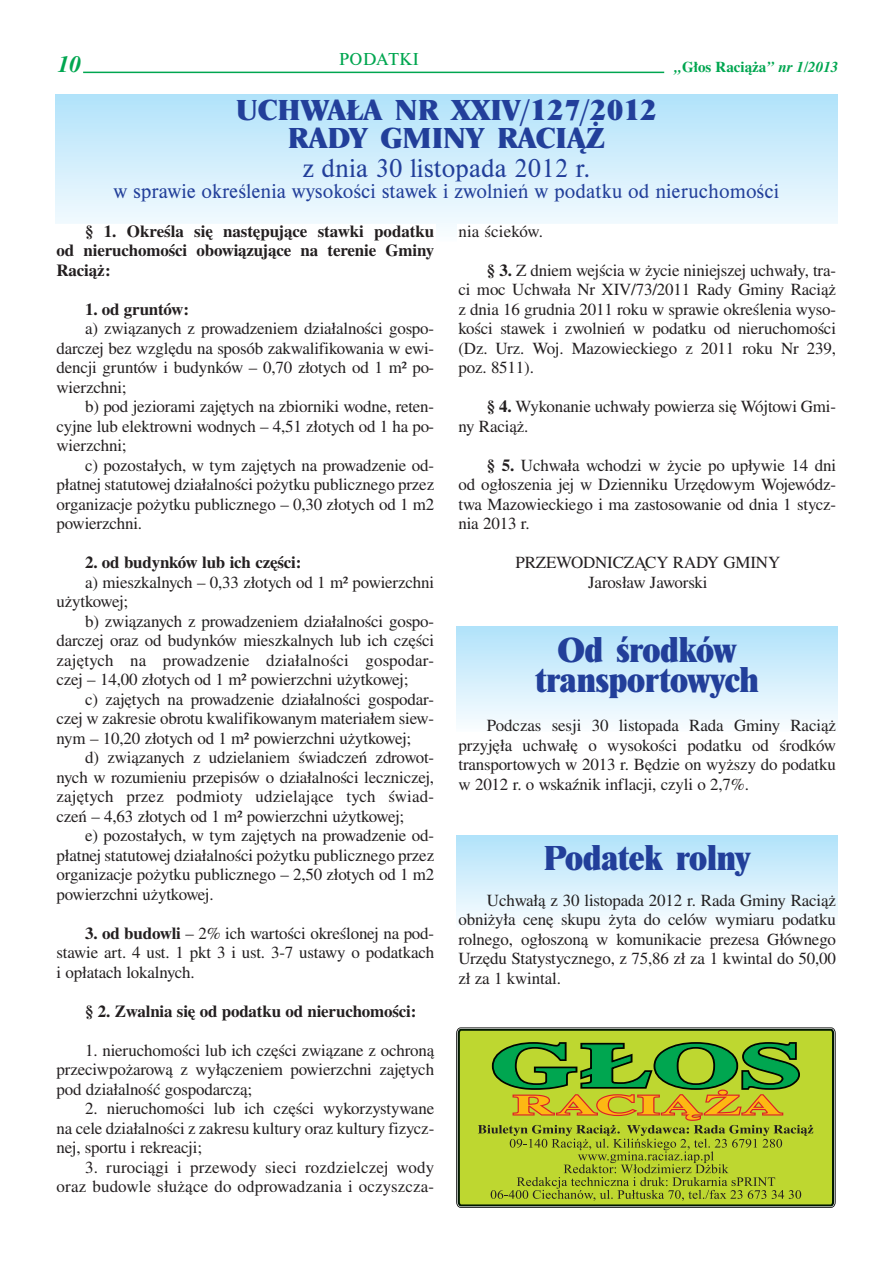
<style>
.page{position:relative;width:893px;height:1263px;background:#fff}
.page>*{position:absolute;margin:0;border:0;box-sizing:border-box;transform-origin:0 0}
.t1{font:700 expanded 36px/30px "Nimbus Rom DCE";letter-spacing:-.02em;color:#223f9a;text-align:center;scale:.95 1}
.t2{font:700 expanded 30px/28.5px "Nimbus Rom DCE";color:#223f9a;text-align:center}
.t3{font:27px "Nimbus Rom DCE";color:#223f9a}
.t4{font:21px "Nimbus Rom DCE";color:#223f9a}
.t5{font:italic 700 21px "Ptimes";color:#00a650}
.t6{font:18px "Nimbus Rom DCE";letter-spacing:.025em;color:#00a650}
.t7{font:16.95px/19.5px "Nimbus Rom No 9 LCE";letter-spacing:-.01em;color:#231f20;text-align:justify}
.t8{font:500 16.95px/19.5px "Nimbus Rom No 9 LCE";letter-spacing:-.01em;color:#231f20;text-align:justify}
.t9{font:16.95px/19.5px "Nimbus Rom No 9 LCE";letter-spacing:.01em;color:#231f20;text-align:right}
.t10{font:700 13.5px "Ptimes";color:#00a650}
.s1{font-style:italic}
.s2{font-weight:500}
</style>
<div class="page">
<hr style="left:83px;top:72px;width:581px;height:1px;background:#00a650">
<svg style="left:457px;top:1028px;width:378px;height:179px;background:#a0b732"></svg>
<svg style="left:478px;top:1039px;width:335px;height:162px;background:#99b62e"></svg>
<div style="left:457px;top:835px;width:380px;height:92px;background:linear-gradient(to bottom,#b1e2fa,#f9fcff)"></div>
<div style="left:457px;top:627px;width:380px;height:105px;background:linear-gradient(to bottom,#b1e2fa,#fafdff)"></div>
<div style="left:55px;top:94px;width:782px;height:148px;background:linear-gradient(to bottom,#b1e2fa,#fafdff)"></div>
<div style="left:55px;top:224px;width:381px;height:984px;background:#fff"></div>
<div style="left:457px;top:224px;width:380px;height:383px;background:#fff"></div>
<p class="t6" style="left:339px;top:52px;width:81px">PODATKI</p>
<p class="t5" style="left:58px;top:56px;width:25px">10</p>
<p class="t10" style="left:674px;top:62px;width:165px"><span class="s1">„</span>G∏os Racià˝a<span class="s1">” nr 1/2013</span></p>
<h2 class="t2" style="left:236px;top:97px;width:423px">UCHWA ŁA NR XXIV/127/2012<br>RA DY GMI NY RA CIĄŻ</h2>
<h3 class="t3" style="left:302px;top:157px;width:289px">z dnia 30 li sto pa da 2012 r.</h3>
<p class="t4" style="left:114px;top:183px;width:667px">w spra wie okre śle nia wy so ko ści sta wek i zwol nień w po dat ku od nie ru cho mo ści</p>
<p class="t8" style="left:57px;top:223px;width:379px;text-indent:28px">§ 1. Okre śla się na stę pu ją ce staw ki po dat ku od nie ru cho mo ści obo wią zu ją ce na te re nie Gmi ny Ra ciąż:</p>
<p class="t8" style="left:85px;top:301px;width:105px">1. od grun tów:</p>
<p class="t7" style="left:57px;top:320px;width:379px;text-indent:28px">a) zwią za nych z pro wa dze niem dzia łal no ści go spo - dar czej bez wzglę du na spo sób za kwa li fi ko wa nia w ewi - den cji grun tów i bu dyn ków – 0,70 zło tych od 1 m² po - wierzch ni;</p>
<p class="t7" style="left:57px;top:398px;width:379px;text-indent:28px">b) pod je zio ra mi za ję tych na zbior ni ki wod ne, re ten - cyj ne lub elek trow ni wod nych – 4,51 zło tych od 1 ha po - wierzch ni;</p>
<p class="t7" style="left:57px;top:457px;width:379px;text-indent:28px">c) po zo sta łych, w tym za ję tych na pro wa dze nie od - płat nej sta tu to wej dzia łal no ści po żyt ku pu blicz ne go przez or ga ni za cje po żyt ku pu blicz ne go – 0,30 zło tych od 1 m2 po wierzch ni.</p>
<p class="t8" style="left:85px;top:554px;width:218px">2. od bu dyn ków lub ich czę ści:</p>
<p class="t7" style="left:57px;top:574px;width:379px;text-indent:28px">a) miesz kal nych – 0,33 zło tych od 1 m² po wierzch ni użyt ko wej;</p>
<p class="t7" style="left:57px;top:613px;width:379px;text-indent:28px">b) zwią za nych z pro wa dze niem dzia łal no ści go spo - dar czej oraz od bu dyn ków miesz kal nych lub ich czę ści za ję tych na pro wa dze nie dzia łal no ści go spo dar - czej – 14,00 zło tych od 1 m² po wierzch ni użyt ko wej;</p>
<p class="t7" style="left:57px;top:691px;width:379px;text-indent:28px">c) za ję tych na pro wa dze nie dzia łal no ści go spo dar - czej w za kre sie ob ro tu kwa li fi ko wa nym ma te ria łem siew - nym – 10,20 zło tych od 1 m² po wierzch ni użyt ko wej;</p>
<p class="t7" style="left:57px;top:749px;width:379px;text-indent:28px">d) zwią za nych z udzie la niem świad czeń zdro wot - nych w ro zu mie niu prze pi sów o dzia łal no ści lecz ni czej, za ję tych przez pod mio ty udzie la ją ce tych świad - czeń – 4,63 zło tych od 1 m² po wierzch ni użyt ko wej;</p>
<p class="t7" style="left:57px;top:827px;width:379px;text-indent:28px">e) po zo sta łych, w tym za ję tych na pro wa dze nie od - płat nej sta tu to wej dzia łal no ści po żyt ku pu blicz ne go przez or ga ni za cje po żyt ku pu blicz ne go – 2,50 zło tych od 1 m2 po wierzch ni użyt ko wej.</p>
<p class="t7" style="left:57px;top:925px;width:379px;text-indent:28px"><span class="s2">3. od bu dow li</span> – 2% ich war to ści okre ślo nej na pod - sta wie art. 4 ust. 1 pkt 3 i ust. 3-7 usta wy o po dat kach i opła tach lo kal nych.</p>
<p class="t8" style="left:85px;top:1003px;width:333px">§ 2. Zwal nia się od po dat ku od nie ru cho mo ści:</p>
<p class="t7" style="left:57px;top:1042px;width:379px;text-indent:28px">1. nie ru cho mo ści lub ich czę ści zwią za ne z ochro ną prze ciw po ża ro wą z wy łą cze niem po wierzch ni za ję tych pod dzia łal ność go spo dar czą;</p>
<p class="t7" style="left:57px;top:1100px;width:379px;text-indent:28px">2. nie ru cho mo ści lub ich czę ści wy ko rzy sty wa ne na ce le dzia łal no ści z za kre su kul tu ry oraz kul tu ry fi zycz - nej, spor tu i re kre acji;</p>
<p class="t9" style="left:57px;top:1159px;width:379px">3. ru ro cią gi i prze wo dy sie ci roz dziel czej wo dy oraz bu dow le słu żą ce do od pro wa dza nia i oczysz cza -</p>
<p class="t9" style="left:458px;top:223px;width:86px">nia ście ków.</p>
<p class="t7" style="left:458px;top:262px;width:379px;text-indent:28px"><span class="s2">§ 3.</span> Z dniem wej ścia w ży cie ni niej szej uchwa ły, tra - ci moc Uchwa ła Nr XIV/73/2011 Ra dy Gmi ny Ra ciąż z dnia 16 grud nia 2011 ro ku w spra wie okre śle nia wy so - ko ści sta wek i zwol nień w po dat ku od nie ru cho mo ści (Dz. Urz. Woj. Ma zo wiec kie go z 2011 ro ku Nr 239, poz. 8511).</p>
<p class="t7" style="left:458px;top:398px;width:379px;text-indent:28px"><span class="s2">§ 4.</span> Wy ko na nie uchwa ły po wie rza się Wój to wi Gmi - ny Ra ciąż.</p>
<p class="t7" style="left:458px;top:457px;width:379px;text-indent:28px"><span class="s2">§ 5.</span> Uchwa ła wcho dzi w ży cie po upły wie 14 dni od ogło sze nia jej w Dzien ni ku Urzę do wym Wo je wódz - twa Ma zo wiec kie go i ma za sto so wa nie od dnia 1 stycz - nia 2013 r.</p>
<p class="t7" style="left:515px;top:554px;width:266px;text-align:center">PRZE WOD NI CZĄ CY RA DY GMI NY<br>Ja ro sław Ja wor ski</p>
<h1 class="t1" style="left:535px;top:637px;width:237px">Od środków transportowych</h1>
<p class="t7" style="left:458px;top:717px;width:379px;text-indent:28px">Podczas sesji 30 listopada Rada Gminy Raciąż przyjęła uchwałę o wysokości podatku od środków transportowych w 2013 r. Będzie on wyższy do podatku w 2012 r. o wskaźnik inflacji, czyli o 2,7%.</p>
<h1 class="t1" style="left:543px;top:844px;width:220px">Podatek rolny</h1>
<p class="t7" style="left:458px;top:892px;width:379px;text-indent:28px">Uchwałą z 30 listopada 2012 r. Rada Gminy Raciąż obniżyła cenę skupu żyta do celów wymiaru podatku rolnego, ogłoszoną w komunikacie prezesa Głównego Urzędu Statystycznego, z 75,86 zł za 1 kwintal do 50,00 zł za 1 kwintal.</p>
</div>
